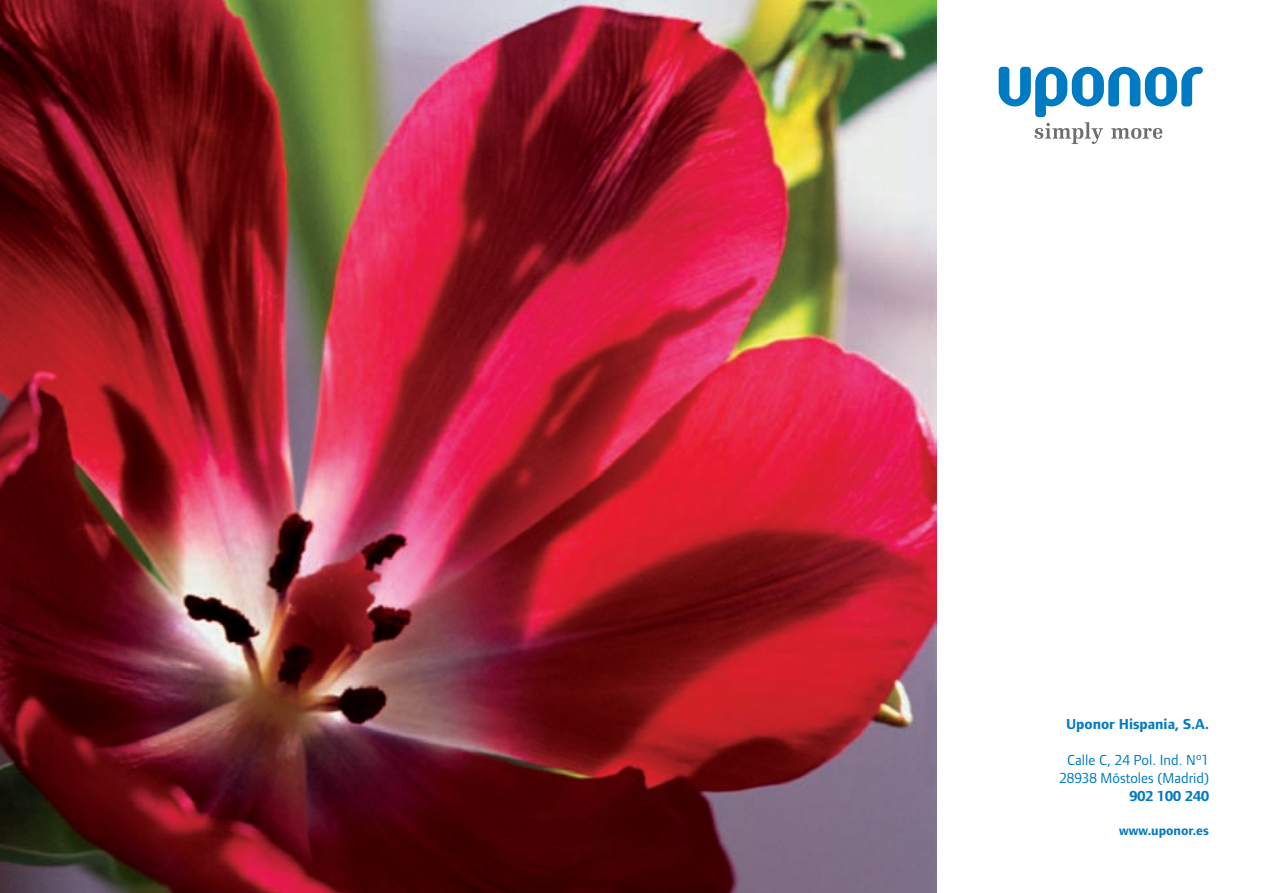
<style>
.page{position:relative;width:1263px;height:893px;background:#fff}
.page>*{position:absolute;margin:0;border:0;box-sizing:border-box;transform-origin:0 0}
.t1{font:15px/18px "Foundry Form Sans";color:#007ac2;text-align:center}
.t2{font:700 15px "Foundry Form Sans";color:#007ac2}
.t3{font:700 13.5px "Foundry Form Sans";color:#007ac2}
</style>
<div class="page">
<svg style="left:999px;top:67px;width:204px;height:77px"></svg>
<img style="left:0;top:0;width:936px;height:893px">
<p class="t2" style="left:1066px;top:718px;width:144px">Uponor Hispania, S.A.</p>
<p class="t1" style="left:1059px;top:752px;width:151px">Calle C, 24 Pol. Ind. Nº1<br>28938 Móstoles (Madrid)</p>
<p class="t2" style="left:1129px;top:790px;width:81px">902 100 240</p>
<p class="t3" style="left:1119px;top:825px;width:91px">www.uponor.es</p>
</div>
